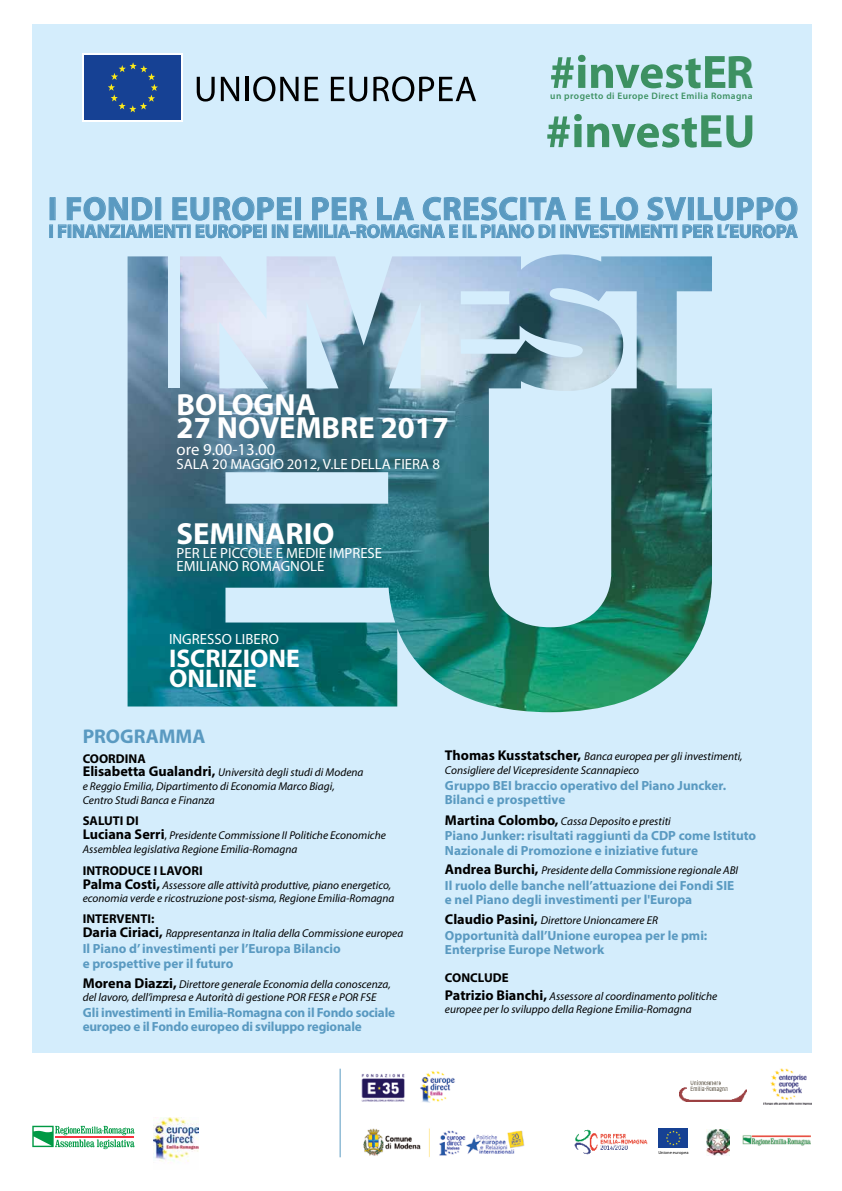
<style>
.page{position:relative;width:842px;height:1191px;background:#fff}
.page>*{position:absolute;margin:0;border:0;box-sizing:border-box;transform-origin:0 0}
.t1{font:700 47.1px "Myriad Pro";color:#3d9162}
.t2{font:700 32.8px "Myriad Pro";letter-spacing:.015em;color:#5a9ac1}
.t3{font:700 30.7px/22.7px "Myriad Pro";color:#fff}
.t4{font:700 25.6px/20.7px "Myriad Pro";color:#fff}
.t5{font:700 19.9px "Myriad Pro";color:#5a9ac1}
.t6{font:700 18.7px "Myriad Pro";letter-spacing:-.01em;color:#5a9ac1}
.t7{font:16.8px "Myriad Pro";color:#fff}
.t8{font:14.8px/13.8px "Myriad Pro";color:#fff}
.t9{font:700 13.3px/14.2px "Myriad Pro";color:#5a9ac1}
.t10{font:700 12.8px "Myriad Pro";color:#000}
.t11{font:italic 11.4px/13.6px "Myriad Pro";color:#000}
.t12{font:600 9.4px "Myriad Pro";letter-spacing:.045em;color:#3d9162}
.t13{font:4.4px "Myriad Pro";letter-spacing:.015em;color:#000}
.s1{font-weight:700;font-style:normal;font-size:14.2px}
.s2{font-style:normal;font-size:11.8px}
</style>
<div class="page">
<div style="left:32px;top:25px;width:779px;height:1027px;background:#d4edfc"></div>
<div style="left:83px;top:53px;width:100px;height:69px;background:linear-gradient(to bottom,#fff,#fff)"></div>
<div style="left:85px;top:55px;width:96px;height:65px;background:#164194"></div>
<svg style="left:108px;top:62px;width:50px;height:50px"></svg>
<svg style="left:197px;top:77px;width:18px;height:24px"></svg>
<svg style="left:221px;top:77px;width:18px;height:24px"></svg>
<hr style="left:245px;top:77px;width:3px;height:24px;background:#000">
<svg style="left:253px;top:76px;width:46px;height:25px"></svg>
<svg style="left:305px;top:77px;width:13px;height:24px"></svg>
<svg style="left:331px;top:77px;width:36px;height:24px"></svg>
<svg style="left:373px;top:76px;width:103px;height:25px"></svg>
<svg style="left:547px;top:114px;width:205px;height:34px"></svg>
<svg style="left:551px;top:55px;width:174px;height:33px"></svg>
<img style="left:128px;top:254px;width:584px;height:458px">
<div style="left:168px;top:256px;width:11px;height:132px;background:#d4edfc"></div>
<svg style="left:219px;top:288px;width:418px;height:339px"></svg>
<img style="left:420px;top:1071px;width:35px;height:32px">
<img style="left:361px;top:1074px;width:44px;height:28px">
<img style="left:154px;top:1117px;width:44px;height:46px">
<svg style="left:32px;top:1125px;width:103px;height:24px"></svg>
<img style="left:363px;top:1128px;width:162px;height:29px">
<img style="left:763px;top:1068px;width:48px;height:36px">
<img style="left:574px;top:1129px;width:74px;height:26px">
<img style="left:742px;top:1135px;width:69px;height:11px">
<svg style="left:658px;top:1128px;width:30px;height:20px"></svg>
<div style="left:659px;top:1128px;width:29px;height:19px;background:#164194"></div>
<svg style="left:666px;top:1130px;width:15px;height:15px"></svg>
<img style="left:706px;top:1129px;width:23px;height:26px">
<hr style="left:340px;top:1068px;width:1px;height:89px;background:#5a9ac1">
<img style="left:679px;top:1080px;width:68px;height:22px">
<svg style="left:50px;top:197px;width:748px;height:41px"></svg>
<h1 class="t1" style="left:726px;top:41px;width:29px">R</h1>
<p class="t12" style="left:550px;top:89px;width:204px">un progetto di Europe Direct Emilia Romagna</p>
<h2 class="t2" style="left:48px;top:187px;width:752px">I FONDI EUROPEI PER LA CRESCITA E LO SVILUPPO</h2>
<h3 class="t6" style="left:48px;top:219px;width:751px">I FINANZIAMENTI EUROPEI IN EMILIA-ROMAGNA E IL PIANO DI INVESTIMENTI PER L’EUROPA</h3>
<h3 class="t3" style="left:177px;top:393px;width:274px">BOLOGNA<br>27 NOVEMBRE 2017</h3>
<h3 class="t7" style="left:177px;top:439px;width:100px">ore 9.00-13.00</h3>
<p class="t8" style="left:177px;top:456px;width:265px">SALA 20 MAGGIO 2012, V.LE DELLA FIERA 8</p>
<h3 class="t3" style="left:177px;top:521px;width:159px">SEMINARIO</h3>
<p class="t8" style="left:177px;top:545px;width:207px">PER LE PICCOLE E MEDIE IMPRESE<br>EMILIANO ROMAGNOLE</p>
<p class="t8" style="left:169px;top:632px;width:111px">INGRESSO LIBERO</p>
<h3 class="t4" style="left:169px;top:647px;width:132px">ISCRIZIONE<br>ONLINE</h3>
<h3 class="t5" style="left:83px;top:723px;width:124px">PROGRAMMA</h3>
<p class="t10" style="left:83px;top:750px;width:65px">COORDINA</p>
<p class="t11" style="left:83px;top:765px;width:282px"><span class="s1">Elisabetta Gualandri,</span> Università degli studi di Modena e Reggio Emilia, Dipartimento di Economia Marco Biagi,<br>Centro Studi Banca e Finanza</p>
<p class="t10" style="left:83px;top:812px;width:58px">SALUTI DI</p>
<p class="t11" style="left:83px;top:828px;width:305px"><span class="s1">Luciana Serri</span><span class="s2">,</span> Presidente Commissione II Politiche Economiche<br>Assemblea legislativa Regione Emilia-Romagna</p>
<p class="t10" style="left:83px;top:862px;width:121px">INTRODUCE I LAVORI</p>
<p class="t11" style="left:83px;top:877px;width:313px"><span class="s1">Palma Costi,</span> Assessore alle attività produttive, piano energetico, economia verde e ricostruzione post-sisma, Regione Emilia-Romagna</p>
<p class="t10" style="left:83px;top:910px;width:73px">INTERVENTI:</p>
<p class="t11" style="left:83px;top:926px;width:322px"><span class="s1">Daria Ciriaci,</span> Rappresentanza in Italia della Commissione europea</p>
<p class="t9" style="left:83px;top:939px;width:260px;line-height:15.8px">Il Piano d’ investimenti per l’Europa Bilancio e prospettive per il futuro</p>
<p class="t11" style="left:83px;top:977px;width:310px"><span class="s1">Morena Diazzi,</span> Direttore generale Economia della conoscenza, del lavoro, dell’impresa e Autorità di gestione POR FESR e POR FSE</p>
<p class="t9" style="left:83px;top:1005px;width:314px">Gli investimenti in Emilia-Romagna con il Fondo sociale europeo e il Fondo europeo di sviluppo regionale</p>
<p class="t11" style="left:445px;top:749px;width:299px"><span class="s1">Thomas Kusstatscher,</span> Banca europea per gli investimenti,<br>Consigliere del Vicepresidente Scannapieco</p>
<p class="t9" style="left:445px;top:777px;width:283px">Gruppo BEI braccio operativo del Piano Juncker.<br>Bilanci e prospettive</p>
<p class="t11" style="left:445px;top:814px;width:227px"><span class="s1">Martina Colombo,</span> Cassa Deposito e prestiti</p>
<p class="t9" style="left:445px;top:828px;width:313px">Piano Junker: risultati raggiunti da CDP come Istituto<br>Nazionale di Promozione e iniziative future</p>
<p class="t11" style="left:445px;top:863px;width:295px"><span class="s1">Andrea Burchi,</span> Presidente della Commissione regionale ABI</p>
<p class="t9" style="left:445px;top:878px;width:291px">Il ruolo delle banche nell’attuazione dei Fondi SIE e nel Piano degli investimenti per l'Europa</p>
<p class="t11" style="left:445px;top:913px;width:214px"><span class="s1">Claudio Pasini,</span> Direttore Unioncamere ER</p>
<p class="t9" style="left:445px;top:927px;width:264px">Opportunità dall’Unione europea per le pmi:<br>Enterprise Europe Network</p>
<p class="t10" style="left:445px;top:969px;width:65px">CONCLUDE</p>
<p class="t11" style="left:445px;top:988px;width:274px"><span class="s1">Patrizio Bianchi,</span> Assessore al coordinamento politiche europee per lo sviluppo della Regione Emilia-Romagna</p>
<p class="t13" style="left:658px;top:1150px;width:32px">Unione europea</p>
</div>
